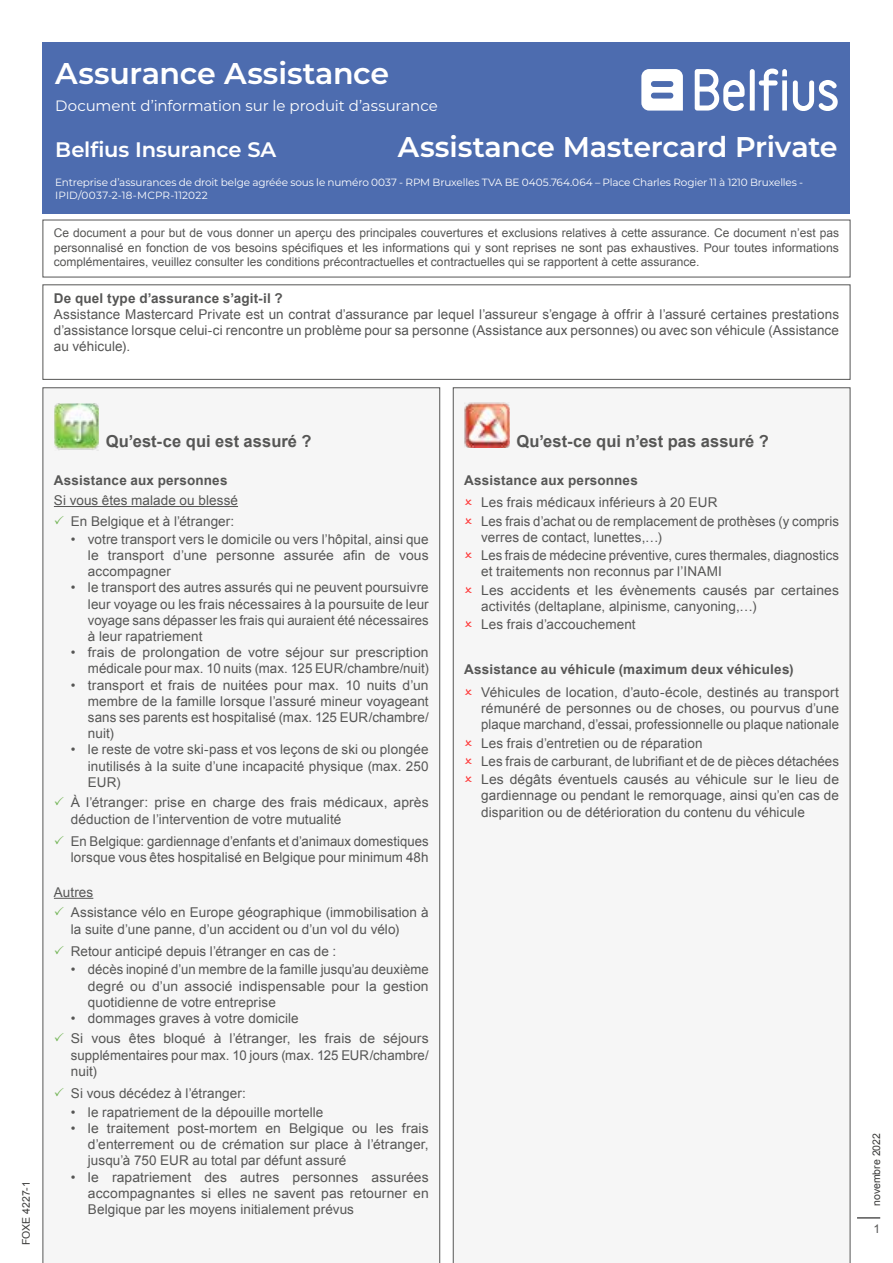
<style>
.page{position:relative;width:893px;height:1263px;background:#fff}
.page>*{position:absolute;margin:0;border:0;box-sizing:border-box;transform-origin:0 0}
.t1{font:700 30px "Belfius 21";letter-spacing:-.01em;color:#fff}
.t2{font:700 28.5px "Belfius 21";letter-spacing:-.01em;color:#fff}
.t3{font:700 21px "Belfius 21";letter-spacing:-.01em;color:#fff}
.t4{font:700 16.5px "Arial";letter-spacing:.005em;color:#565655}
.t5{font:15px "Belfius 21";letter-spacing:-.005em;color:#fff}
.t6{font:13.5px/16.2px "Arial";letter-spacing:.005em;color:#565655}
.t7{font:700 13.5px "Arial";letter-spacing:.015em;color:#565655}
.t8{font:12px/14.4px "Arial";color:#565655;text-align:justify}
.t9{font:10.5px/12.6px "Belfius 21";letter-spacing:-.015em;color:#fff}
.t10{font:10.5px "Arial";color:#3a3a39}
</style>
<div class="page">
<svg style="left:857px;top:1217px;width:23px;height:1px"></svg>
<div style="left:43px;top:284px;width:807px;height:96px;border:1px solid #565655"></div>
<div style="left:43px;top:387px;width:397px;height:876px;background:#f6f6f6"></div>
<img style="left:54px;top:404px;width:45px;height:46px">
<div style="left:453px;top:387px;width:397px;height:876px;background:#f6f6f6"></div>
<img style="left:465px;top:403px;width:44px;height:44px">
<div style="left:43px;top:43px;width:807px;height:171px;background:#4d6caf"></div>
<svg style="left:641px;top:69px;width:42px;height:42px;background:#dde3ef"></svg>
<svg style="left:695px;top:69px;width:92px;height:42px"></svg>
<svg style="left:793px;top:80px;width:45px;height:31px"></svg>
<svg style="left:55px;top:515px;width:9px;height:9px"></svg>
<svg style="left:55px;top:797px;width:9px;height:8px"></svg>
<svg style="left:55px;top:836px;width:9px;height:8px"></svg>
<svg style="left:55px;top:907px;width:9px;height:8px"></svg>
<svg style="left:55px;top:945px;width:9px;height:9px"></svg>
<svg style="left:55px;top:1033px;width:9px;height:9px"></svg>
<svg style="left:55px;top:1088px;width:9px;height:9px"></svg>
<svg style="left:465px;top:499px;width:7px;height:6px"></svg>
<svg style="left:465px;top:517px;width:7px;height:6px"></svg>
<svg style="left:465px;top:552px;width:7px;height:6px"></svg>
<svg style="left:465px;top:586px;width:7px;height:6px"></svg>
<svg style="left:465px;top:621px;width:7px;height:6px"></svg>
<svg style="left:465px;top:688px;width:7px;height:7px"></svg>
<svg style="left:465px;top:739px;width:7px;height:6px"></svg>
<svg style="left:465px;top:757px;width:7px;height:7px"></svg>
<svg style="left:465px;top:776px;width:7px;height:6px"></svg>
<h1 class="t1" style="left:55px;top:55px;width:335px">Assurance Assistance</h1>
<p class="t5" style="left:55px;top:96px;width:384px">Document d’information sur le produit d’assurance</p>
<h3 class="t3" style="left:55px;top:136px;width:223px">Belfius Insurance SA</h3>
<h2 class="t2" style="left:398px;top:129px;width:441px">Assistance Mastercard Private</h2>
<p class="t9" style="left:55px;top:176px;width:749px">Entreprise d’assurances de droit belge agréée sous le numéro 0037 - RPM Bruxelles TVA BE 0405.764.064 – Place Charles Rogier 11 à 1210 Bruxelles -<br>IPID/0037-2-18-MCPR-112022</p>
<p class="t8" style="left:54px;top:226px;width:787px">Ce document a pour but de vous donner un aperçu des principales couvertures et exclusions relatives à cette assurance. Ce document n’est pas personnalisé en fonction de vos besoins spécifiques et les informations qui y sont reprises ne sont pas exhaustives. Pour toutes informations complémentaires, veuillez consulter les conditions précontractuelles et contractuelles qui se rapportent à cette assurance.</p>
<p class="t7" style="left:54px;top:289px;width:230px">De quel type d’assurance s’agit-il ?</p>
<p class="t6" style="left:54px;top:306px;width:787px;text-align:justify">Assistance Mastercard Private est un contrat d’assurance par lequel l’assureur s’engage à offrir à l’assuré certaines prestations d’assistance lorsque celui-ci rencontre un problème pour sa personne (Assistance aux personnes) ou avec son véhicule (Assistance au véhicule).</p>
<p class="t10" style="left:19px;top:1245px;width:66px;rotate:-90deg">FOXE 4227-1</p>
<p class="t4" style="left:106px;top:430px;width:207px">Qu’est-ce qui est assuré ?</p>
<p class="t7" style="left:54px;top:471px;width:175px">Assistance aux personnes</p>
<p class="t6" style="left:54px;top:490px;width:186px;line-height:20.4px;text-align:right">Si vous êtes malade ou blessé<br>En Belgique et à l’étranger:</p>
<p class="t6" style="left:88px;top:531px;width:342px;text-align:justify;text-indent:-17px">• votre transport vers le domicile ou vers l’hôpital, ainsi que le transport d’une personne assurée afin de vous accompagner</p>
<p class="t6" style="left:88px;top:580px;width:342px;text-align:justify;text-indent:-17px">• le transport des autres assurés qui ne peuvent poursuivre leur voyage ou les frais nécessaires à la poursuite de leur voyage sans dépasser les frais qui auraient été nécessaires à leur rapatriement</p>
<p class="t6" style="left:71px;top:644px;width:359px;text-align:right">• frais de prolongation de votre séjour sur prescription médicale pour max. 10 nuits (max. 125 EUR/chambre/nuit)</p>
<p class="t6" style="left:88px;top:677px;width:342px;text-align:justify;text-indent:-17px">• transport et frais de nuitées pour max. 10 nuits d’un membre de la famille lorsque l’assuré mineur voyageant sans ses parents est hospitalisé (max. 125 EUR/chambre/ nuit)</p>
<p class="t6" style="left:88px;top:742px;width:342px;text-align:justify;text-indent:-17px">• le reste de votre ski-pass et vos leçons de ski ou plongée inutilisés à la suite d’une incapacité physique (max. 250<br>EUR)</p>
<p class="t6" style="left:71px;top:795px;width:359px">À l’étranger: prise en charge des frais médicaux, après déduction de l’intervention de votre mutualité</p>
<p class="t6" style="left:71px;top:833px;width:359px">En Belgique: gardiennage d’enfants et d’animaux domestiques lorsque vous êtes hospitalisé en Belgique pour minimum 48h</p>
<p class="t6" style="left:71px;top:882px;width:359px;line-height:20.4px;text-indent:-17px">Autres<br>Assistance vélo en Europe géographique (immobilisation à</p>
<p class="t6" style="left:71px;top:918px;width:330px;line-height:22.5px">la suite d’une panne, d’un accident ou d’un vol du vélo)<br>Retour anticipé depuis l’étranger en cas de :</p>
<p class="t6" style="left:88px;top:962px;width:342px;text-align:justify;text-indent:-17px">• décès inopiné d’un membre de la famille jusqu’au deuxième degré ou d’un associé indispensable pour la gestion quotidienne de votre entreprise</p>
<p class="t6" style="left:71px;top:1008px;width:359px;line-height:20.4px">• dommages graves à votre domicile<br>Si vous êtes bloqué à l’étranger, les frais de séjours</p>
<p class="t6" style="left:71px;top:1047px;width:359px">supplémentaires pour max. 10 jours (max. 125 EUR/chambre/ nuit)</p>
<p class="t6" style="left:71px;top:1086px;width:177px">Si vous décédez à l’étranger:</p>
<p class="t6" style="left:71px;top:1104px;width:254px">• le rapatriement de la dépouille mortelle</p>
<p class="t6" style="left:88px;top:1120px;width:342px;text-align:justify;text-indent:-17px">• le traitement post-mortem en Belgique ou les frais d’enterrement ou de crémation sur place à l’étranger, jusqu’à 750 EUR au total par défunt assuré</p>
<p class="t6" style="left:88px;top:1169px;width:342px;text-align:justify;text-indent:-17px">• le rapatriement des autres personnes assurées accompagnantes si elles ne savent pas retourner en Belgique par les moyens initialement prévus</p>
<p class="t4" style="left:516px;top:430px;width:254px">Qu’est-ce qui n’est pas assuré ?</p>
<p class="t7" style="left:464px;top:471px;width:175px">Assistance aux personnes</p>
<p class="t6" style="left:481px;top:493px;width:359px;line-height:18.3px">Les frais médicaux inférieurs à 20 EUR<br>Les frais d’achat ou de remplacement de prothèses (y compris</p>
<p class="t6" style="left:481px;top:528px;width:359px;line-height:18.3px">verres de contact, lunettes,…)<br>Les frais de médecine préventive, cures thermales, diagnostics</p>
<p class="t6" style="left:481px;top:562px;width:359px;line-height:18.3px">et traitements non reconnus par l’INAMI<br>Les accidents et les évènements causés par certaines</p>
<p class="t6" style="left:481px;top:597px;width:277px;line-height:18.3px">activités (deltaplane, alpinisme, canyoning,…)<br>Les frais d’accouchement</p>
<p class="t7" style="left:464px;top:661px;width:331px">Assistance au véhicule (maximum deux véhicules)</p>
<p class="t6" style="left:481px;top:684px;width:359px;text-align:justify">Véhicules de location, d’auto-école, destinés au transport rémunéré de personnes ou de choses, ou pourvus d’une plaque marchand, d’essai, professionnelle ou plaque nationale</p>
<p class="t6" style="left:481px;top:734px;width:359px;line-height:18.3px">Les frais d’entretien ou de réparation<br>Les frais de carburant, de lubrifiant et de de pièces détachées<br>Les dégâts éventuels causés au véhicule sur le lieu de</p>
<p class="t6" style="left:481px;top:788px;width:359px">gardiennage ou pendant le remorquage, ainsi qu’en cas de disparition ou de détérioration du contenu du véhicule</p>
<p class="t10" style="left:870px;top:1206px;width:74px;rotate:-90deg">novembre 2022</p>
<p class="t8" style="left:873px;top:1222px;width:8px">1</p>
</div>
